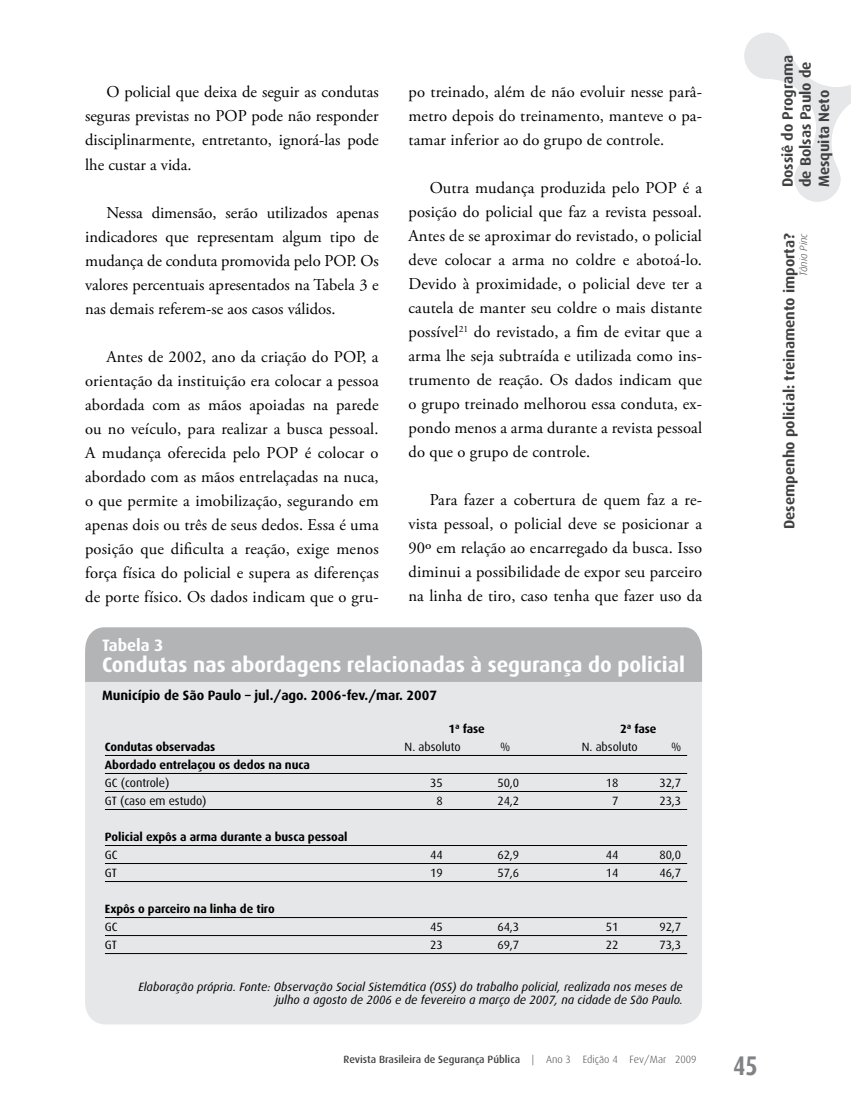
<style>
.page{position:relative;width:851px;height:1106px;background:#fff}
.page>*{position:absolute;margin:0;border:0;box-sizing:border-box;transform-origin:0 0}
.t1{font:700 27px "Dax Condensed";color:#808285}
.t2{font:700 21px "Dax";color:#fff}
.t3{font:16.5px/24px "Adobe Garamond Pro";letter-spacing:.01em;color:#000;text-align:justify}
.t4{font:700 16.5px "Dax";color:#fff}
.t5{font:700 15px/18px "Dax";color:#414142}
.t6{font:700 13.5px "Dax";color:#000}
.t7{font:italic 12px/13.5px "Dax";color:#000;text-align:right}
.t8{font:12px "Dax";letter-spacing:-.005em;color:#000}
.t9{font:700 12px "Dax";letter-spacing:-.005em;color:#000}
.t10{font:500 10.5px "Dax";color:#414142}
.t11{font:italic 300 10.5px "Dax";color:#414142}
.s1{font-weight:300}
</style>
<div class="page">
<div style="left:85px;top:638px;width:617px;height:386px;background:#e6e7e8;border-radius:21px"></div>
<div style="left:85px;top:627px;width:617px;height:55px;background:#b2b4b6"></div>
<hr style="left:105px;top:755px;width:582px;height:1px;background:#000">
<hr style="left:105px;top:773px;width:582px;height:1px;background:#000">
<hr style="left:105px;top:791px;width:582px;height:1px;background:#000">
<hr style="left:105px;top:809px;width:582px;height:1px;background:#000">
<hr style="left:105px;top:845px;width:582px;height:1px;background:#000">
<hr style="left:105px;top:863px;width:582px;height:1px;background:#000">
<hr style="left:105px;top:881px;width:582px;height:1px;background:#000">
<hr style="left:105px;top:917px;width:582px;height:1px;background:#000">
<hr style="left:105px;top:935px;width:582px;height:1px;background:#000">
<hr style="left:105px;top:953px;width:582px;height:1px;background:#000">
<svg style="left:744px;top:32px;width:106px;height:170px"></svg>
<p class="t3" style="left:85px;top:81px;width:295px;text-indent:21px">O policial que deixa de seguir as condutas seguras previstas no POP pode não responder disciplinarmente, entretanto, ignorá-las pode lhe custar a vida.</p>
<p class="t3" style="left:85px;top:201px;width:295px;text-indent:21px">Nessa dimensão, serão utilizados apenas indicadores que representam algum tipo de mudança de conduta promovida pelo POP. Os valores percentuais apresentados na Tabela 3 e nas demais referem-se aos casos válidos.</p>
<p class="t3" style="left:85px;top:345px;width:295px;text-indent:21px">Antes de 2002, ano da criação do POP, a orientação da instituição era colocar a pessoa abordada com as mãos apoiadas na parede ou no veículo, para realizar a busca pessoal.<br>A mudança oferecida pelo POP é colocar o abordado com as mãos entrelaçadas na nuca, o que permite a imobilização, segurando em apenas dois ou três de seus dedos. Essa é uma posição que dificulta a reação, exige menos força física do policial e supera as diferenças de porte físico. Os dados indicam que o gru-</p>
<p class="t3" style="left:408px;top:80px;width:295px">po treinado, além de não evoluir nesse parâ&shy;metro depois do treinamento, manteve o pa&shy;tamar inferior ao do grupo de controle.</p>
<p class="t3" style="left:408px;top:177px;width:295px;text-indent:21px">Outra mudança produzida pelo POP é a posição do policial que faz a revista pessoal.<br>Antes de se aproximar do revistado, o policial deve colocar a arma no coldre e abotoá-lo.<br>Devido à proximidade, o policial deve ter a cautela de manter seu coldre o mais distante possível<sup>21</sup> do revistado, a fim de evitar que a arma lhe seja subtraída e utilizada como ins&shy;trumento de reação. Os dados indicam que o grupo treinado melhorou essa conduta, ex&shy;pondo menos a arma durante a revista pessoal do que o grupo de controle.</p>
<p class="t3" style="left:408px;top:488px;width:295px;text-indent:21px">Para fazer a cobertura de quem faz a re&shy;vista pessoal, o policial deve se posicionar a 90º em relação ao encarregado da busca. Isso diminui a possibilidade de expor seu parceiro na linha de tiro, caso tenha que fazer uso da</p>
<p class="t4" style="left:102px;top:635px;width:63px">Tabela 3</p>
<p class="t2" style="left:102px;top:652px;width:584px">Condutas nas abordagens relacionadas à segurança do policial</p>
<p class="t6" style="left:102px;top:688px;width:336px">Município de São Paulo – jul./ago. 2006-fev./mar. 2007</p>
<p class="t9" style="left:448px;top:722px;width:38px">1ª fase</p>
<p class="t9" style="left:620px;top:722px;width:38px">2ª fase</p>
<p class="t9" style="left:105px;top:740px;width:112px">Condutas observadas</p>
<p class="t8" style="left:404px;top:740px;width:58px">N. absoluto</p>
<p class="t8" style="left:500px;top:740px;width:12px">%</p>
<p class="t8" style="left:581px;top:740px;width:58px">N. absoluto</p>
<p class="t8" style="left:671px;top:740px;width:12px">%</p>
<p class="t9" style="left:105px;top:758px;width:206px">Abordado entrelaçou os dedos na nuca</p>
<p class="t8" style="left:105px;top:776px;width:66px">GC (controle)</p>
<p class="t8" style="left:430px;top:776px;width:14px">35</p>
<p class="t8" style="left:497px;top:776px;width:23px">50,0</p>
<p class="t8" style="left:605px;top:776px;width:14px">18</p>
<p class="t8" style="left:659px;top:776px;width:23px">32,7</p>
<p class="t8" style="left:105px;top:794px;width:103px">GT (caso em estudo)</p>
<p class="t8" style="left:436px;top:794px;width:8px">8</p>
<p class="t8" style="left:497px;top:794px;width:23px">24,2</p>
<p class="t8" style="left:612px;top:794px;width:8px">7</p>
<p class="t8" style="left:659px;top:794px;width:23px">23,3</p>
<p class="t9" style="left:105px;top:830px;width:244px">Policial expôs a arma durante a busca pessoal</p>
<p class="t8" style="left:105px;top:848px;width:14px">GC</p>
<p class="t8" style="left:430px;top:848px;width:14px">44</p>
<p class="t8" style="left:497px;top:848px;width:23px">62,9</p>
<p class="t8" style="left:605px;top:848px;width:14px">44</p>
<p class="t8" style="left:659px;top:848px;width:23px">80,0</p>
<p class="t8" style="left:105px;top:866px;width:13px">GT</p>
<p class="t8" style="left:430px;top:866px;width:14px">19</p>
<p class="t8" style="left:497px;top:866px;width:23px">57,6</p>
<p class="t8" style="left:605px;top:866px;width:14px">14</p>
<p class="t8" style="left:659px;top:866px;width:23px">46,7</p>
<p class="t9" style="left:105px;top:902px;width:171px">Expôs o parceiro na linha de tiro</p>
<p class="t8" style="left:105px;top:920px;width:14px">GC</p>
<p class="t8" style="left:430px;top:920px;width:14px">45</p>
<p class="t8" style="left:497px;top:920px;width:23px">64,3</p>
<p class="t8" style="left:605px;top:920px;width:14px">51</p>
<p class="t8" style="left:659px;top:920px;width:23px">92,7</p>
<p class="t8" style="left:105px;top:938px;width:13px">GT</p>
<p class="t8" style="left:430px;top:938px;width:14px">23</p>
<p class="t8" style="left:497px;top:938px;width:23px">69,7</p>
<p class="t8" style="left:605px;top:938px;width:14px">22</p>
<p class="t8" style="left:659px;top:938px;width:23px">73,3</p>
<p class="t7" style="left:138px;top:979px;width:546px">Elaboração própria. Fonte: Observação Social Sistemática (OSS) do trabalho policial, realizada nos meses de julho a agosto de 2006 e de fevereiro a março de 2007, na cidade de São Paulo.</p>
<p class="t10" style="left:343px;top:1054px;width:354px">Revista Brasileira de Segurança Pública <span class="s1">| Ano 3 Edição 4 Fev/Mar 2009</span></p>
<p class="t5" style="left:778px;top:187px;width:134px;rotate:-90deg">Dossiê do Programa de Bolsas Paulo de<br>Mesquita Neto</p>
<p class="t5" style="left:780px;top:529px;width:297px;rotate:-90deg">Desempenho policial: treinamento importa?</p>
<p class="t11" style="left:797px;top:276px;width:44px;rotate:-90deg">Tânia Pinc</p>
<h1 class="t1" style="left:733px;top:1050px;width:26px">45</h1>
</div>
